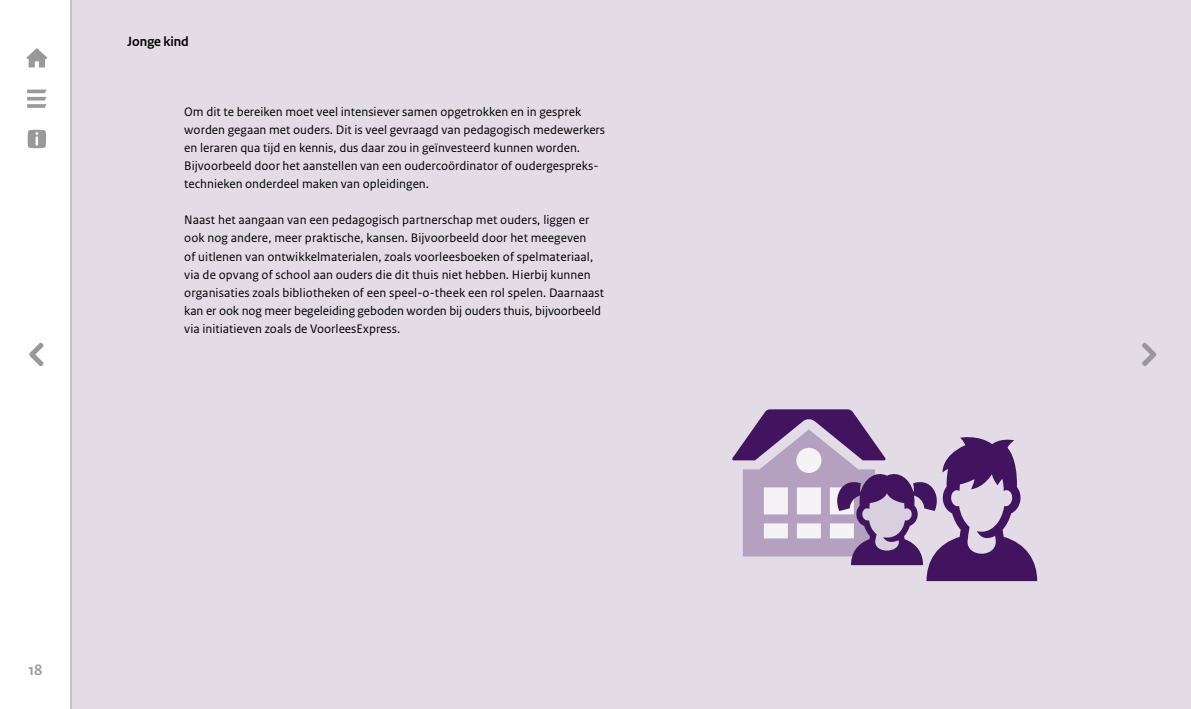
<style>
.page{position:relative;width:1191px;height:709px;background:#fff}
.page>*{position:absolute;margin:0;border:0;box-sizing:border-box;transform-origin:0 0}
.t1{font:700 16px "Rijksoverheid Sans Heading";color:#999}
.t2{font:700 14px "Rijksoverheid Sans Heading";color:#000}
.Broodtekst_13_17pt{font:13px/18px "Rijksoverheid Sans Text";color:#000}
</style>
<div class="page">
<div style="left:72px;top:0;width:1119px;height:709px;background:#e3dce7"></div>
<svg style="left:732px;top:409px;width:305px;height:172px"></svg>
<svg style="left:29px;top:342px;width:15px;height:24px"></svg>
<svg style="left:1142px;top:343px;width:14px;height:23px"></svg>
<svg style="left:27px;top:90px;width:20px;height:18px"></svg>
<svg style="left:28px;top:130px;width:18px;height:18px"></svg>
<svg style="left:27px;top:48px;width:20px;height:19px"></svg>
<hr style="left:71px;top:0;width:1px;height:709px;background:#999">
<p class="t2" style="left:128px;top:34px;width:63px">Jonge kind</p>
<p class="Broodtekst_13_17pt" style="left:184px;top:103px;width:422px">Om dit te bereiken moet veel intensiever samen opgetrokken en in gesprek worden gegaan met ouders. Dit is veel gevraagd van pedagogisch medewerkers en leraren qua tijd en kennis, dus daar zou in geïnvesteerd kunnen worden.<br>Bijvoorbeeld door het aanstellen van een oudercoördinator of oudergespreks&shy;technieken onderdeel maken van opleidingen.</p>
<p class="Broodtekst_13_17pt" style="left:184px;top:211px;width:421px">Naast het aangaan van een pedagogisch partnerschap met ouders, liggen er ook nog andere, meer praktische, kansen. Bijvoorbeeld door het meegeven<br>of uitlenen van ontwikkelmaterialen, zoals voorleesboeken of spelmateriaal, via de opvang of school aan ouders die dit thuis niet hebben. Hierbij kunnen organisaties zoals bibliotheken of een speel-o-theek een rol spelen. Daarnaast kan er ook nog meer begeleiding geboden worden bij ouders thuis, bijvoorbeeld via initiatieven zoals de VoorleesExpress.</p>
<p class="t1" style="left:28px;top:660px;width:16px">18</p>
</div>
